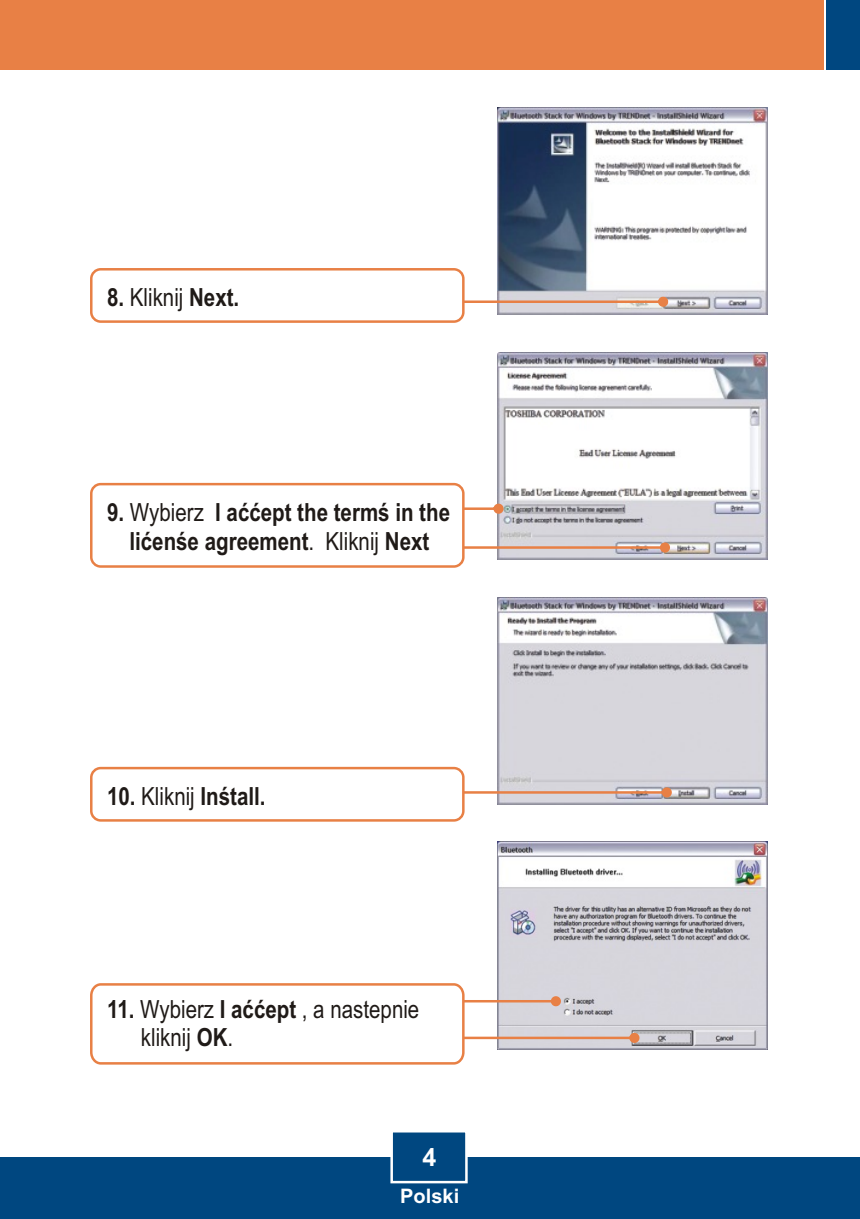
<style>
.page{position:relative;width:860px;height:1219px;background:#fff}
.page>*{position:absolute;margin:0;border:0;box-sizing:border-box;transform-origin:0 0}
.t1{font:700 25px/28.5px "Arial Narrow";color:#1f1a17;text-align:center}
.t2{font:25px/28.5px "Arial Narrow";color:#1f1a17}
.t3{font:700 25px "Arial";color:#fff}
.t4{font:700 20px "Arial";color:#fff}
.s1{font-weight:400}
.s2{font-weight:700}
</style>
<div class="page">
<div style="left:0;top:1157px;width:859px;height:62px;background:#004780"></div>
<div style="left:0;top:0;width:823px;height:70px;background:#e88045"></div>
<div style="left:826px;top:0;width:33px;height:70px;background:#004780"></div>
<svg style="left:390px;top:1132px;width:78px;height:52px"></svg>
<img style="left:497px;top:842px;width:270px;height:208px">
<img style="left:497px;top:597px;width:270px;height:207px">
<img style="left:497px;top:352px;width:270px;height:207px">
<img style="left:497px;top:108px;width:270px;height:206px">
<svg style="left:464px;top:297px;width:204px;height:10px;background:#e1c3b5"></svg>
<div style="left:90px;top:268px;width:374px;height:55px;background:#fff;border:3px solid #e88045;border-radius:9px"></div>
<svg style="left:464px;top:542px;width:206px;height:10px;background:#dbbeb2"></svg>
<svg style="left:464px;top:504px;width:39px;height:10px"></svg>
<div style="left:90px;top:483px;width:374px;height:85px;background:#fff;border:3px solid #e88045;border-radius:9px"></div>
<svg style="left:464px;top:787px;width:207px;height:10px;background:#dbbdb2"></svg>
<svg style="left:90px;top:982px;width:549px;height:83px"></svg>
<div style="left:90px;top:767px;width:374px;height:54px;background:#fff;border:3px solid #e88045;border-radius:9px"></div>
<p class="t1" style="left:107px;top:285px;width:134px">8. <span class="s1">Kliknij</span> Next.</p>
<p class="t1" style="left:107px;top:500px;width:344px">9. <span class="s1">Wybierz</span> I accept the terms in the license agreement<span class="s1">. Kliknij</span> Next</p>
<p class="t1" style="left:107px;top:784px;width:160px">10. <span class="s1">Kliknij</span> Install.</p>
<p class="t2" style="left:141px;top:997px;width:280px;text-indent:-34px"><span class="s2">11.</span> Wybierz <span class="s2">I accept</span> , a nastepnie kliknij <span class="s2">OK</span>.</p>
<p class="t3" style="left:422px;top:1147px;width:15px">4</p>
<p class="t4" style="left:400px;top:1188px;width:60px">Polski</p>
</div>
